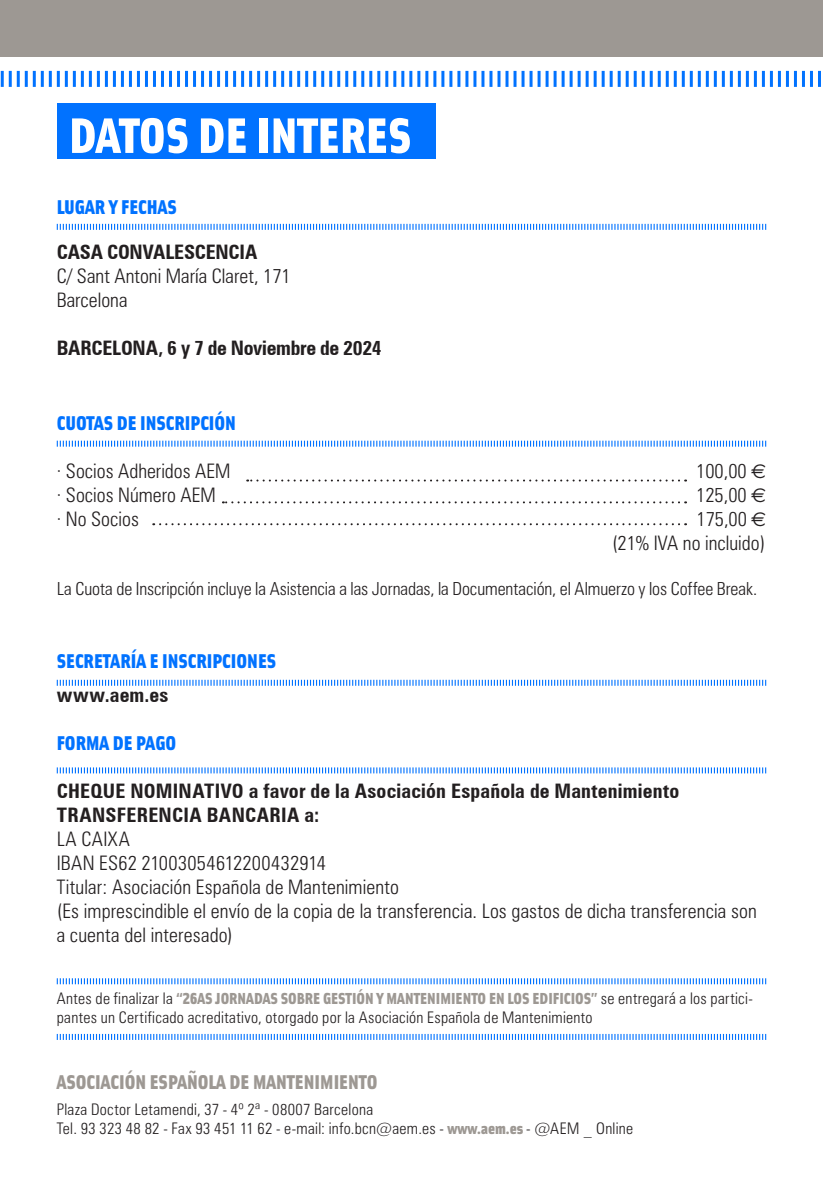
<style>
.page{position:relative;width:823px;height:1191px;background:#fff}
.page>*{position:absolute;margin:0;border:0;box-sizing:border-box;transform-origin:0 0}
.t1{font:900 50px "Solex OT";color:#fff}
.Parrafos_texto{font:300 condensed 20px/24px "Zurich BT";letter-spacing:.005em;color:#231f20}
.base{font:300 condensed 20px "Zurich BT";color:#231f20}
.Parrafos_texto-2{font:20px "Zurich Bold Condensed BT";letter-spacing:.01em;color:#231f20}
.Parrafos_texto-3{font:900 20px "Solex OT";color:#0172ff}
.base-2{font:20px "Zurich Bold Condensed BT";letter-spacing:-.015em;color:#231f20}
.Parrafos_texto-4{font:900 20px "Solex OT";color:#9d9893}
.Parrafos_texto-5{font:300 condensed 18px "Zurich BT";letter-spacing:-.005em;color:#231f20}
.Parrafos_texto-6{font:300 condensed 16px/19.2px "Zurich BT";letter-spacing:.015em;color:#231f20}
.s1{font-family:"Euro Sans";font-weight:400;font-stretch:normal}
.s2{font-family:"Solex OT";font-weight:900;font-stretch:normal;color:#9d9893}
</style>
<div class="page">
<div style="left:57px;top:103px;width:378px;height:56px;background:#0172ff"></div>
<svg style="left:56px;top:223px;width:710px;height:7px"></svg>
<svg style="left:56px;top:440px;width:710px;height:7px"></svg>
<svg style="left:56px;top:679px;width:710px;height:7px"></svg>
<svg style="left:56px;top:767px;width:710px;height:7px"></svg>
<svg style="left:56px;top:978px;width:710px;height:7px"></svg>
<svg style="left:56px;top:1033px;width:710px;height:7px"></svg>
<svg style="left:223px;top:501px;width:451px;height:2px"></svg>
<svg style="left:247px;top:479px;width:427px;height:2px"></svg>
<svg style="left:153px;top:523px;width:521px;height:2px"></svg>
<div style="left:0;top:0;width:822px;height:57px;background:#9d9893"></div>
<svg style="left:0;top:70px;width:821px;height:17px"></svg>
<p class="t1" style="left:69px;top:101px;width:344px">DATOS DE INTERES</p>
<p class="Parrafos_texto-3" style="left:57px;top:193px;width:121px">LUGAR Y FECHAS</p>
<p class="base-2" style="left:57px;top:240px;width:202px">CASA CONVALESCENCIA</p>
<p class="base" style="left:57px;top:264px;width:235px">C/ Sant Antoni María Claret, 171</p>
<p class="base" style="left:57px;top:288px;width:72px">Barcelona</p>
<p class="base-2" style="left:57px;top:336px;width:326px">BARCELONA, 6 y 7 de Noviembre de 2024</p>
<p class="Parrafos_texto-3" style="left:57px;top:409px;width:181px">CUOTAS DE INSCRIPCIÓN</p>
<p class="base" style="left:57px;top:458px;width:175px">· Socios Adheridos AEM</p>
<p class="base" style="left:695px;top:458px;width:71px">100,00 <span class="s1">E</span></p>
<p class="base" style="left:57px;top:482px;width:160px">· Socios Número AEM</p>
<p class="base" style="left:695px;top:482px;width:71px">125,00 <span class="s1">E</span></p>
<p class="base" style="left:57px;top:506px;width:84px">· No Socios</p>
<p class="base" style="left:696px;top:506px;width:71px">175,00 <span class="s1">E</span></p>
<p class="base" style="left:611px;top:530px;width:155px">(21% IVA no incluido)</p>
<p class="Parrafos_texto-5" style="left:57px;top:578px;width:701px">La Cuota de Inscripción incluye la Asistencia a las Jornadas, la Documentación, el Almuerzo y los Coffee Break.</p>
<p class="Parrafos_texto-3" style="left:57px;top:646px;width:221px">SECRETARÍA E INSCRIPCIONES</p>
<p class="Parrafos_texto-2" style="left:57px;top:682px;width:113px">www.aem.es</p>
<p class="Parrafos_texto-3" style="left:57px;top:728px;width:121px">FORMA DE PAGO</p>
<p class="Parrafos_texto-2" style="left:57px;top:778px;width:623px">CHEQUE NOMINATIVO a favor de la Asociación Española de Mantenimiento</p>
<p class="Parrafos_texto-2" style="left:57px;top:802px;width:264px">TRANSFERENCIA BANCARIA a:</p>
<p class="Parrafos_texto" style="left:57px;top:826px;width:75px">LA CAIXA</p>
<p class="Parrafos_texto" style="left:57px;top:850px;width:270px">IBAN ES62 21003054612200432914</p>
<p class="Parrafos_texto" style="left:57px;top:874px;width:343px">Titular: Asociación Española de Mantenimiento</p>
<p class="Parrafos_texto" style="left:57px;top:898px;width:701px">(Es imprescindible el envío de la copia de la transferencia. Los gastos de dicha transferencia son a cuenta del interesado)</p>
<p class="Parrafos_texto-6" style="left:57px;top:988px;width:697px">Antes de finalizar la <span class="s2">“26AS JORNADAS SOBRE GESTIÓN Y MANTENIMIENTO EN LOS EDIFICIOS”</span> se entregará a los partici&shy;pantes un Certificado acreditativo, otorgado por la Asociación Española de Mantenimiento</p>
<p class="Parrafos_texto-4" style="left:57px;top:1068px;width:322px">ASOCIACIÓN ESPAÑOLA DE MANTENIMIENTO</p>
<p class="Parrafos_texto-6" style="left:57px;top:1099px;width:318px">Plaza Doctor Letamendi, 37 - 4º 2ª - 08007 Barcelona</p>
<p class="Parrafos_texto-6" style="left:57px;top:1118px;width:577px">Tel. 93 323 48 82 - Fax 93 451 11 62 - e-mail: info.bcn@aem.es - <span class="s2">www.aem.es</span> - @AEM _ Online</p>
</div>
